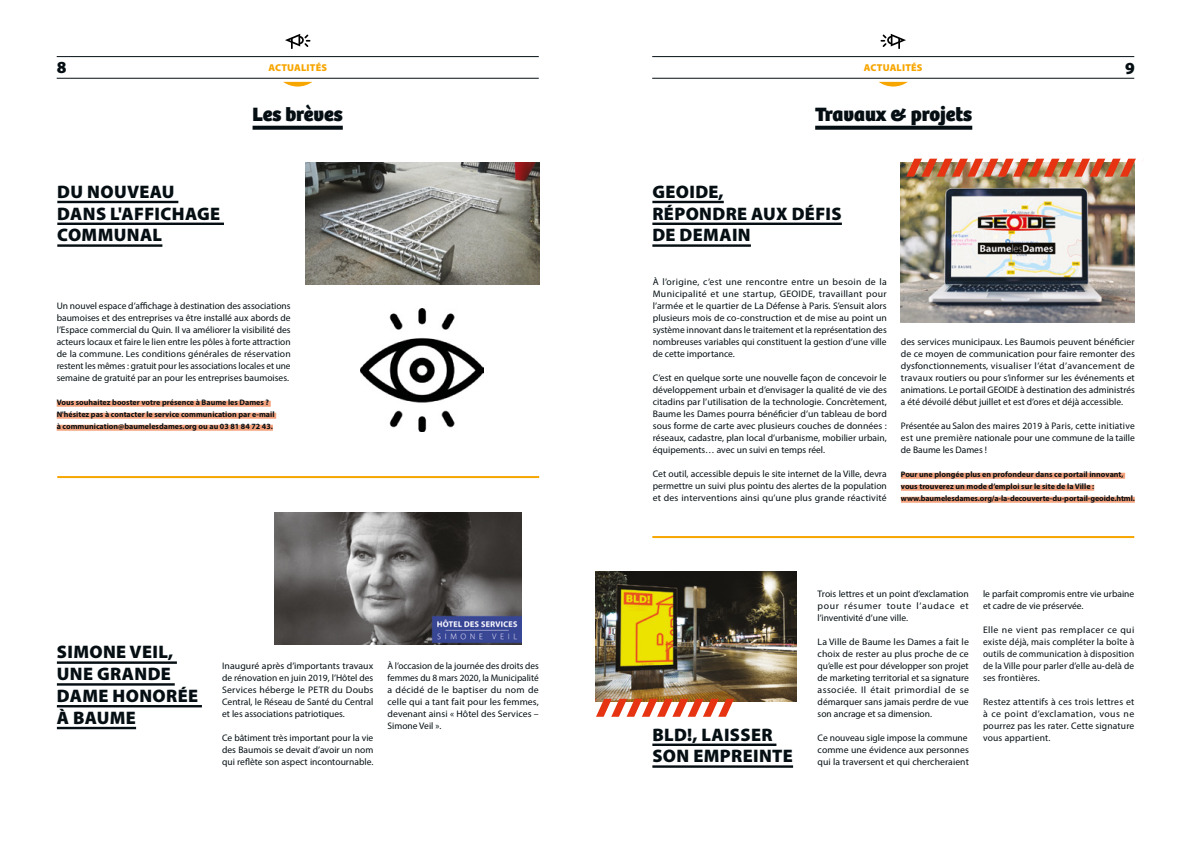
<style>
.page{position:relative;width:1191px;height:842px;background:#fff}
.page>*{position:absolute;margin:0;border:0;box-sizing:border-box;transform-origin:0 0}
.t1{font:800 20px "Bree";color:#050f13}
.t2{font:900 18.2px/21.8px "Myriad Pro";letter-spacing:.02em;color:#050f13}
.t3{font:900 17px "Myriad Pro";color:#050f13}
.t4{font:900 10px "Myriad Pro";letter-spacing:.02em;color:#f7a600}
.t5{font:9.5px/12px "Myriad Pro";color:#050f13;text-align:justify}
.t6{font:700 8px/12px "Myriad Pro";color:#050f13}
</style>
<div class="page">
<svg style="left:252px;top:126px;width:91px;height:4px"></svg>
<hr style="left:652px;top:536px;width:482px;height:2px;background:#f7a600">
<hr style="left:57px;top:476px;width:482px;height:2px;background:#f7a600">
<img style="left:900px;top:162px;width:234px;height:161px">
<img style="left:305px;top:162px;width:234px;height:123px">
<svg style="left:815px;top:126px;width:157px;height:4px"></svg>
<img style="left:902px;top:159px;width:241px;height:18px">
<div style="left:901px;top:473px;width:224px;height:6px;background:#f5a37f"></div>
<div style="left:901px;top:485px;width:193px;height:6px;background:#f5a37f"></div>
<div style="left:901px;top:497px;width:233px;height:6px;background:#f5a37f"></div>
<div style="left:57px;top:401px;width:214px;height:6px;background:#f5a37f"></div>
<div style="left:57px;top:413px;width:219px;height:6px;background:#f5a37f"></div>
<div style="left:57px;top:425px;width:216px;height:6px;background:#f5a37f"></div>
<hr style="left:652px;top:201px;width:72px;height:2px;background:#050f13">
<hr style="left:652px;top:223px;width:190px;height:2px;background:#050f13">
<hr style="left:652px;top:244px;width:99px;height:3px;background:#050f13">
<hr style="left:57px;top:201px;width:121px;height:2px;background:#050f13">
<hr style="left:57px;top:223px;width:167px;height:2px;background:#050f13">
<hr style="left:57px;top:244px;width:105px;height:3px;background:#050f13">
<hr style="left:57px;top:661px;width:120px;height:3px;background:#050f13">
<hr style="left:57px;top:683px;width:118px;height:3px;background:#050f13">
<hr style="left:57px;top:705px;width:145px;height:2px;background:#050f13">
<hr style="left:57px;top:727px;width:79px;height:2px;background:#050f13">
<img style="left:595px;top:571px;width:201px;height:130px">
<hr style="left:652px;top:743px;width:124px;height:3px;background:#050f13">
<hr style="left:652px;top:765px;width:141px;height:3px;background:#050f13">
<svg style="left:595px;top:699px;width:144px;height:18px"></svg>
<img style="left:275px;top:512px;width:247px;height:133px">
<img style="left:361px;top:309px;width:122px;height:123px">
<svg style="left:283px;top:82px;width:29px;height:5px"></svg>
<svg style="left:879px;top:82px;width:28px;height:5px"></svg>
<svg style="left:285px;top:34px;width:26px;height:15px"></svg>
<svg style="left:880px;top:33px;width:26px;height:16px"></svg>
<hr style="left:57px;top:56px;width:482px;height:1px;background:#050f13">
<hr style="left:652px;top:56px;width:482px;height:1px;background:#050f13">
<hr style="left:57px;top:78px;width:482px;height:1px;background:#050f13">
<hr style="left:652px;top:78px;width:482px;height:1px;background:#050f13">
<h3 class="t3" style="left:57px;top:59px;width:11px">8</h3>
<h3 class="t3" style="left:1125px;top:59px;width:11px">9</h3>
<h1 class="t1" style="left:252px;top:102px;width:92px">Les brèves</h1>
<h1 class="t1" style="left:815px;top:102px;width:159px">Travaux &amp; projets</h1>
<p class="t4" style="left:268px;top:63px;width:60px">ACTUALITÉS</p>
<p class="t4" style="left:864px;top:63px;width:60px">ACTUALITÉS</p>
<h2 class="t2" style="left:57px;top:181px;width:164px">DU NOUVEAU<br>DANS L'AFFICHAGE<br>COMMUNAL</h2>
<p class="t5" style="left:57px;top:300px;width:235px">Un nouvel espace d’affichage à destination des associations baumoises et des entreprises va être installé aux abords de l’Espace commercial du Quin. Il va améliorer la visibilité des acteurs locaux et faire le lien entre les pôles à forte attraction de la commune. Les conditions générales de réservation restent les mêmes : gratuit pour les associations locales et une semaine de gratuité par an pour les entreprises baumoises.</p>
<p class="t6" style="left:57px;top:396px;width:219px">Vous souhaitez booster votre présence à Baume les Dames ?<br>N'hésitez pas à contacter le service communication par e-mail à communication@baumelesdames.org ou au 03 81 84 72 43.</p>
<h2 class="t2" style="left:57px;top:642px;width:143px">SIMONE VEIL,<br>UNE GRANDE<br>DAME HONORÉE<br>À BAUME</h2>
<p class="t5" style="left:222px;top:660px;width:153px">Inauguré après d’importants travaux de rénovation en juin 2019, l’Hôtel des Services héberge le PETR du Doubs Central, le Réseau de Santé du Central et les associations patriotiques.</p>
<p class="t5" style="left:222px;top:732px;width:153px">Ce bâtiment très important pour la vie des Baumois se devait d’avoir un nom qui reflète son aspect incontournable.</p>
<p class="t5" style="left:387px;top:660px;width:153px">À l’occasion de la journée des droits des femmes du 8 mars 2020, la Municipalité a décidé de le baptiser du nom de celle qui a tant fait pour les femmes, devenant ainsi « Hôtel des Services – Simone Veil ».</p>
<h2 class="t2" style="left:652px;top:181px;width:191px">GEOIDE,<br>RÉPONDRE AUX DÉFIS<br>DE DEMAIN</h2>
<p class="t5" style="left:653px;top:276px;width:235px">À l’origine, c’est une rencontre entre un besoin de la Municipalité et une startup, GEOIDE, travaillant pour l’armée et le quartier de La Défense à Paris. S’ensuit alors plusieurs mois de co-construction et de mise au point un système innovant dans le traitement et la représentation des nombreuses variables qui constituent la gestion d’une ville de cette importance.</p>
<p class="t5" style="left:653px;top:372px;width:236px">C’est en quelque sorte une nouvelle façon de concevoir le développement urbain et d’envisager la qualité de vie des citadins par l’utilisation de la technologie. Concrètement, Baume les Dames pourra bénéficier d’un tableau de bord sous forme de carte avec plusieurs couches de données : réseaux, cadastre, plan local d’urbanisme, mobilier urbain, équipements… avec un suivi en temps réel.</p>
<p class="t5" style="left:653px;top:468px;width:236px">Cet outil, accessible depuis le site internet de la Ville, devra permettre un suivi plus pointu des alertes de la population et des interventions ainsi qu’une plus grande réactivité</p>
<p class="t5" style="left:901px;top:336px;width:235px">des services municipaux. Les Baumois peuvent bénéficier de ce moyen de communication pour faire remonter des dysfonctionnements, visualiser l’état d’avancement de travaux routiers ou pour s’informer sur les événements et animations. Le portail GEOIDE à destination des administrés a été dévoilé début juillet et est d’ores et déjà accessible.</p>
<p class="t5" style="left:901px;top:420px;width:235px">Présentée au Salon des maires 2019 à Paris, cette initiative est une première nationale pour une commune de la taille de Baume les Dames !</p>
<p class="t6" style="left:901px;top:468px;width:235px">Pour une plongée plus en profondeur dans ce portail innovant, vous trouverez un mode d’emploi sur le site de la Ville : www.baumelesdames.org/a-la-decouverte-du-portail-geoide.html.</p>
<h2 class="t2" style="left:652px;top:724px;width:142px">BLD!, LAISSER<br>SON EMPREINTE</h2>
<p class="t5" style="left:817px;top:588px;width:153px">Trois lettres et un point d’exclamation pour résumer toute l’audace et l’inventivité d’une ville.</p>
<p class="t5" style="left:817px;top:636px;width:153px">La Ville de Baume les Dames a fait le choix de rester au plus proche de ce qu’elle est pour développer son projet de marketing territorial et sa signature associée. Il était primordial de se démarquer sans jamais perdre de vue son ancrage et sa dimension.</p>
<p class="t5" style="left:817px;top:732px;width:153px;text-align:left">Ce nouveau sigle impose la commune comme une évidence aux personnes qui la traversent et qui chercheraient</p>
<p class="t5" style="left:983px;top:588px;width:153px">le parfait compromis entre vie urbaine et cadre de vie préservée.</p>
<p class="t5" style="left:983px;top:624px;width:153px">Elle ne vient pas remplacer ce qui existe déjà, mais compléter la boîte à outils de communication à disposition de la Ville pour parler d’elle au-delà de ses frontières.</p>
<p class="t5" style="left:983px;top:696px;width:153px">Restez attentifs à ces trois lettres et à ce point d’exclamation, vous ne pourrez pas les rater. Cette signature vous appartient.</p>
</div>
